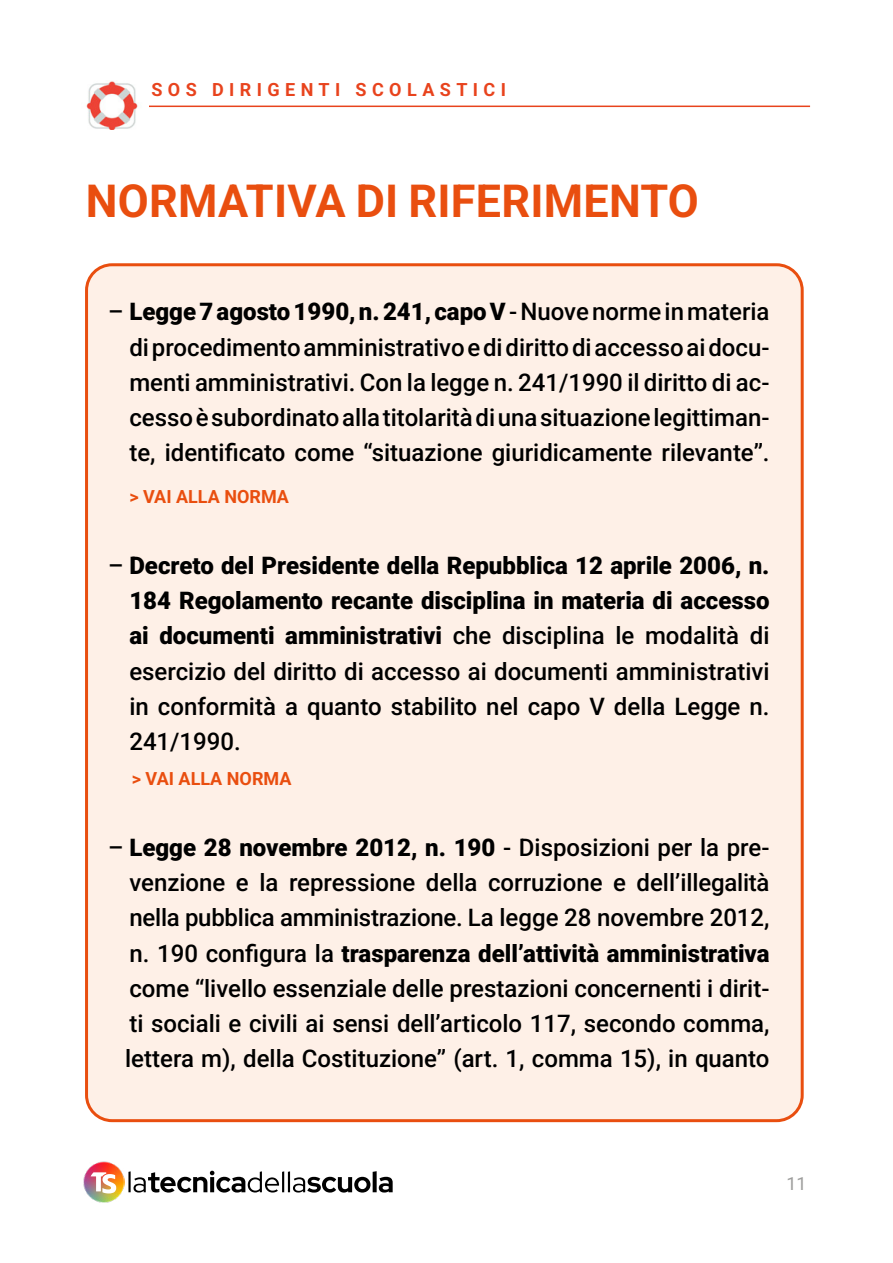
<style>
.page{position:relative;width:893px;height:1263px;background:#fff}
.page>*{position:absolute;margin:0;border:0;box-sizing:border-box;transform-origin:0 0}
.t1{font:700 45px "Roboto";letter-spacing:.005em;color:#e94e0f}
.t2{font:500 24px/35.2px "Roboto";color:#000;text-align:justify}
.t3{font:700 18px "Roboto";color:#e94e0f}
.t4{font:700 18px "Roboto";letter-spacing:.3em;color:#e8431d}
.t5{font:18px "Roboto";color:#9d9d9c}
.s1{font-weight:900}
</style>
<div class="page">
<hr style="left:81px;top:106px;width:729px;height:1px;background:#e8431d">
<div style="left:87px;top:265px;width:715px;height:856px;background:#fef0e7;border-radius:26px"></div>
<div style="left:82px;top:80px;width:66px;height:50px;background:#fff"></div>
<img style="left:86px;top:81px;width:52px;height:49px">
<img style="left:83px;top:1161px;width:41px;height:42px">
<svg style="left:91px;top:1172px;width:25px;height:21px"></svg>
<svg style="left:128px;top:1171px;width:265px;height:21px"></svg>
<p class="t4" style="left:151px;top:77px;width:356px">SOS DIRIGENTI SCOLASTICI</p>
<h1 class="t1" style="left:86px;top:169px;width:615px">NORMATIVA DI RIFERIMENTO</h1>
<p class="t2" style="left:129px;top:293px;width:642px;text-indent:-21px">– <span class="s1">Legge 7 agosto 1990, n. 241, capo V</span> - Nuove norme in materia di procedimento amministrativo e di diritto di accesso ai docu&shy;menti amministrativi. Con la legge n. 241/1990 il diritto di ac&shy;cesso è subordinato alla titolarità di una situazione legittiman&shy;te, identificato come “situazione giuridicamente rilevante”.</p>
<p class="t3" style="left:129px;top:484px;width:161px">&gt; VAI ALLA NORMA</p>
<p class="t2" style="left:129px;top:547px;width:642px;text-indent:-21px">– <span class="s1">Decreto del Presidente della Repubblica 12 aprile 2006, n.<br>184 Regolamento recante disciplina in materia di accesso ai documenti amministrativi</span> che disciplina le modalità di esercizio del diritto di accesso ai documenti amministrativi in conformità a quanto stabilito nel capo V della Legge n.<br>241/1990.</p>
<p class="t3" style="left:132px;top:766px;width:161px">&gt; VAI ALLA NORMA</p>
<p class="t2" style="left:125px;top:829px;width:646px;text-indent:-17px">– <span class="s1">Legge 28 novembre 2012, n. 190</span> - Disposizioni per la pre&shy;venzione e la repressione della corruzione e dell’illegalità nella pubblica amministrazione. La legge 28 novembre 2012, n. 190 configura la <span class="s1">trasparenza dell’attività amministrativa </span>come “livello essenziale delle prestazioni concernenti i dirit&shy;ti sociali e civili ai sensi dell’articolo 117, secondo comma, lettera m), della Costituzione” (art. 1, comma 15), in quanto</p>
<p class="t5" style="left:786px;top:1171px;width:22px">11</p>
</div>
